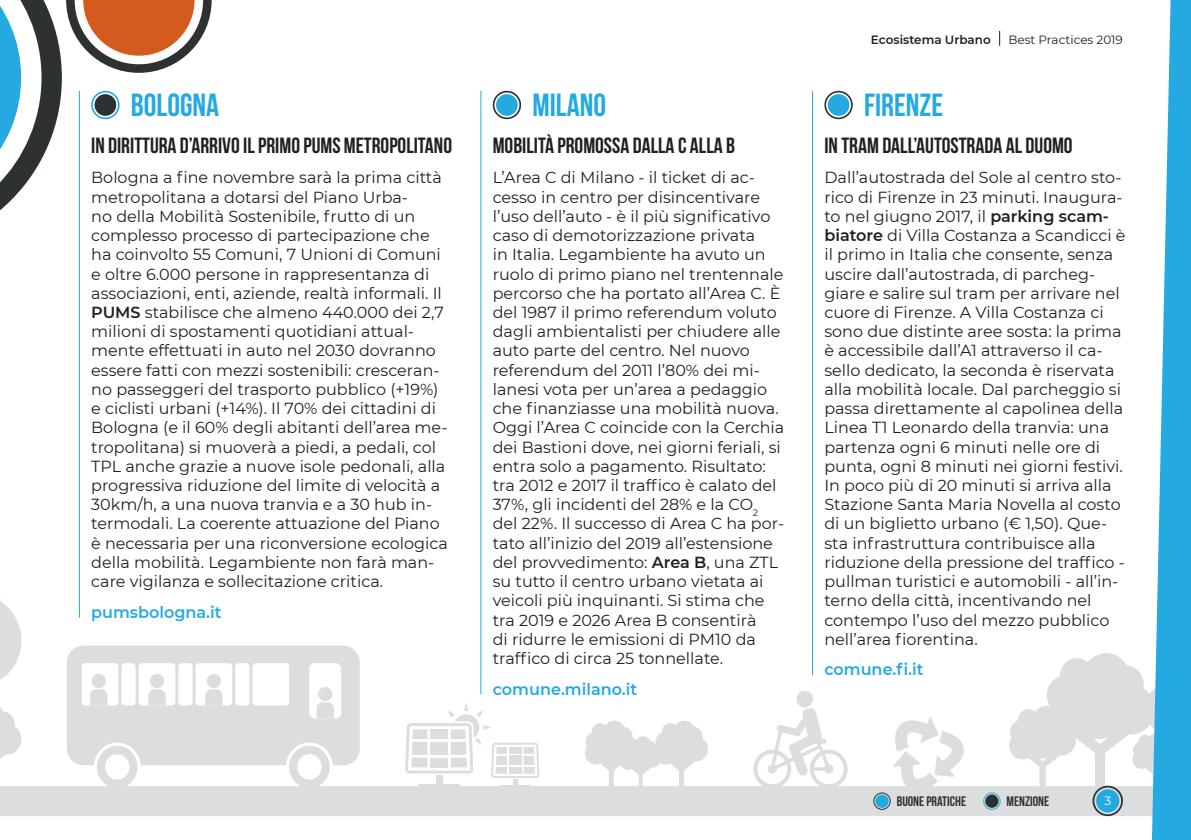
<style>
.page{position:relative;width:1191px;height:840px;background:#fff}
.page>*{position:absolute;margin:0;border:0;box-sizing:border-box;transform-origin:0 0}
.t1{font:32px "Bebas Neue";color:#24aae1}
._2019{font:22px "Bebas Neue";color:#231f20}
._2019-2{font:16px/19.2px "Montserrat";color:#231f20}
.t2{font:600 16px "Montserrat";color:#24aae1}
.t3{font:13.8px "Bebas Neue";color:#2e3132}
.t4{font:12px "Montserrat";color:#231f20}
.t5{font:600 12px "Montserrat";color:#231f20}
.t6{font:12px "Montserrat";color:#fff}
.s1{font-weight:600}
</style>
<div class="page">
<div style="left:0;top:785px;width:1185px;height:30px;background:#dcdddf"></div>
<svg style="left:405px;top:703px;width:134px;height:83px"></svg>
<hr style="left:500px;top:784px;width:30px;height:3px;background:#dcdddf">
<svg style="left:753px;top:707px;width:94px;height:79px"></svg>
<div style="left:796px;top:690px;width:17px;height:17px;background:#dcdddf;border-radius:50%"></div>
<svg style="left:0;top:601px;width:22px;height:185px"></svg>
<svg style="left:67px;top:645px;width:293px;height:141px"></svg>
<svg style="left:585px;top:720px;width:123px;height:66px"></svg>
<hr style="left:79px;top:91px;width:1px;height:526px;background:#24aae1">
<svg style="left:0;top:0;width:212px;height:250px"></svg>
<div style="left:95px;top:94px;width:21px;height:22px;background:#2e3132;border-radius:50%"></div>
<hr style="left:480px;top:91px;width:1px;height:603px;background:#24aae1">
<svg style="left:493px;top:91px;width:28px;height:28px"></svg>
<div style="left:496px;top:94px;width:22px;height:22px;background:#24aae1;border-radius:50%"></div>
<hr style="left:812px;top:91px;width:1px;height:584px;background:#24aae1">
<svg style="left:824px;top:91px;width:28px;height:28px"></svg>
<div style="left:827px;top:94px;width:22px;height:22px;background:#24aae1;border-radius:50%"></div>
<svg style="left:1009px;top:0;width:182px;height:839px"></svg>
<svg style="left:999px;top:31px;width:1px;height:15px"></svg>
<svg style="left:983px;top:792px;width:17px;height:17px"></svg>
<div style="left:985px;top:794px;width:13px;height:13px;background:#2e3132;border-radius:50%"></div>
<svg style="left:873px;top:717px;width:91px;height:92px"></svg>
<div style="left:875px;top:794px;width:13px;height:13px;background:#24aae1;border-radius:50%"></div>
<p class="t1" style="left:131px;top:88px;width:90px">BOLOGNA</p>
<p class="_2019" style="left:91px;top:133px;width:362px">IN DIRITTURA D’ARRIVO IL PRIMO PUMS METROPOLITANO</p>
<p class="_2019-2" style="left:91px;top:167px;width:358px">Bologna a fine novembre sarà la prima città metropolitana a dotarsi del Piano Urba-<br>no della Mobilità Sostenibile, frutto di un complesso processo di partecipazione che ha coinvolto 55 Comuni, 7 Unioni di Comuni e oltre 6.000 persone in rappresentanza di associazioni, enti, aziende, realtà informali. Il <span class="s1">PUMS</span> stabilisce che almeno 440.000 dei 2,7 milioni di spostamenti quotidiani attual&shy;mente effettuati in auto nel 2030 dovranno essere fatti con mezzi sostenibili: cresceran&shy;no passeggeri del trasporto pubblico (+19%) e ciclisti urbani (+14%). Il 70% dei cittadini di Bologna (e il 60% degli abitanti dell’area me&shy;tropolitana) si muoverà a piedi, a pedali, col TPL anche grazie a nuove isole pedonali, alla progressiva riduzione del limite di velocità a 30km/h, a una nuova tranvia e a 30 hub in&shy;termodali. La coerente attuazione del Piano è necessaria per una riconversione ecologica della mobilità. Legambiente non farà man&shy;care vigilanza e sollecitazione critica.</p>
<p class="t2" style="left:91px;top:600px;width:132px">pumsbologna.it</p>
<p class="t1" style="left:532px;top:88px;width:75px">MILANO</p>
<p class="_2019" style="left:493px;top:133px;width:244px">MOBILITÀ PROMOSSA DALLA C ALLA B</p>
<p class="_2019-2" style="left:493px;top:167px;width:293px">L’Area C di Milano - il ticket di ac&shy;cesso in centro per disincentivare l’uso dell’auto - è il più significativo caso di demotorizzazione privata<br>in Italia. Legambiente ha avuto un ruolo di primo piano nel trentennale percorso che ha portato all’Area C. È del 1987 il primo referendum voluto dagli ambientalisti per chiudere alle auto parte del centro. Nel nuovo referendum del 2011 l’80% dei mi&shy;lanesi vota per un’area a pedaggio che finanziasse una mobilità nuova.<br>Oggi l’Area C coincide con la Cerchia dei Bastioni dove, nei giorni feriali, si entra solo a pagamento. Risultato: tra 2012 e 2017 il traffico è calato del 37%, gli incidenti del 28% e la CO<sub>2 </sub>del 22%. Il successo di Area C ha por&shy;tato all’inizio del 2019 all’estensione del provvedimento: <span class="s1">Area B</span>, una ZTL su tutto il centro urbano vietata ai veicoli più inquinanti. Si stima che tra 2019 e 2026 Area B consentirà<br>di ridurre le emissioni di PM10 da traffico di circa 25 tonnellate.</p>
<p class="t2" style="left:493px;top:677px;width:146px">comune.milano.it</p>
<p class="t5" style="left:871px;top:31px;width:121px">Ecosistema Urbano</p>
<p class="t4" style="left:1008px;top:32px;width:116px">Best Practices 2019</p>
<p class="t1" style="left:864px;top:88px;width:81px">FIRENZE</p>
<p class="_2019" style="left:824px;top:133px;width:250px">IN TRAM DALL’AUTOSTRADA AL DUOMO</p>
<p class="_2019-2" style="left:824px;top:167px;width:303px">Dall’autostrada del Sole al centro sto&shy;rico di Firenze in 23 minuti. Inaugura&shy;to nel giugno 2017, il <span class="s1">parking scam&shy;biatore</span> di Villa Costanza a Scandicci è il primo in Italia che consente, senza uscire dall’autostrada, di parcheg&shy;giare e salire sul tram per arrivare nel cuore di Firenze. A Villa Costanza ci sono due distinte aree sosta: la prima è accessibile dall’A1 attraverso il ca&shy;sello dedicato, la seconda è riservata alla mobilità locale. Dal parcheggio si passa direttamente al capolinea della Linea T1 Leonardo della tranvia: una partenza ogni 6 minuti nelle ore di punta, ogni 8 minuti nei giorni festivi.<br>In poco più di 20 minuti si arriva alla Stazione Santa Maria Novella al costo di un biglietto urbano (€ 1,50). Que&shy;sta infrastruttura contribuisce alla riduzione della pressione del traffico - pullman turistici e automobili - all’in&shy;terno della città, incentivando nel contempo l’uso del mezzo pubblico nell’area fiorentina.</p>
<p class="t2" style="left:824px;top:658px;width:101px">comune.fi.it</p>
<p class="t3" style="left:896px;top:793px;width:71px">BUONE PRATICHE</p>
<p class="t3" style="left:1006px;top:793px;width:44px">MENZIONE</p>
<p class="t6" style="left:1104px;top:792px;width:8px">3</p>
</div>
